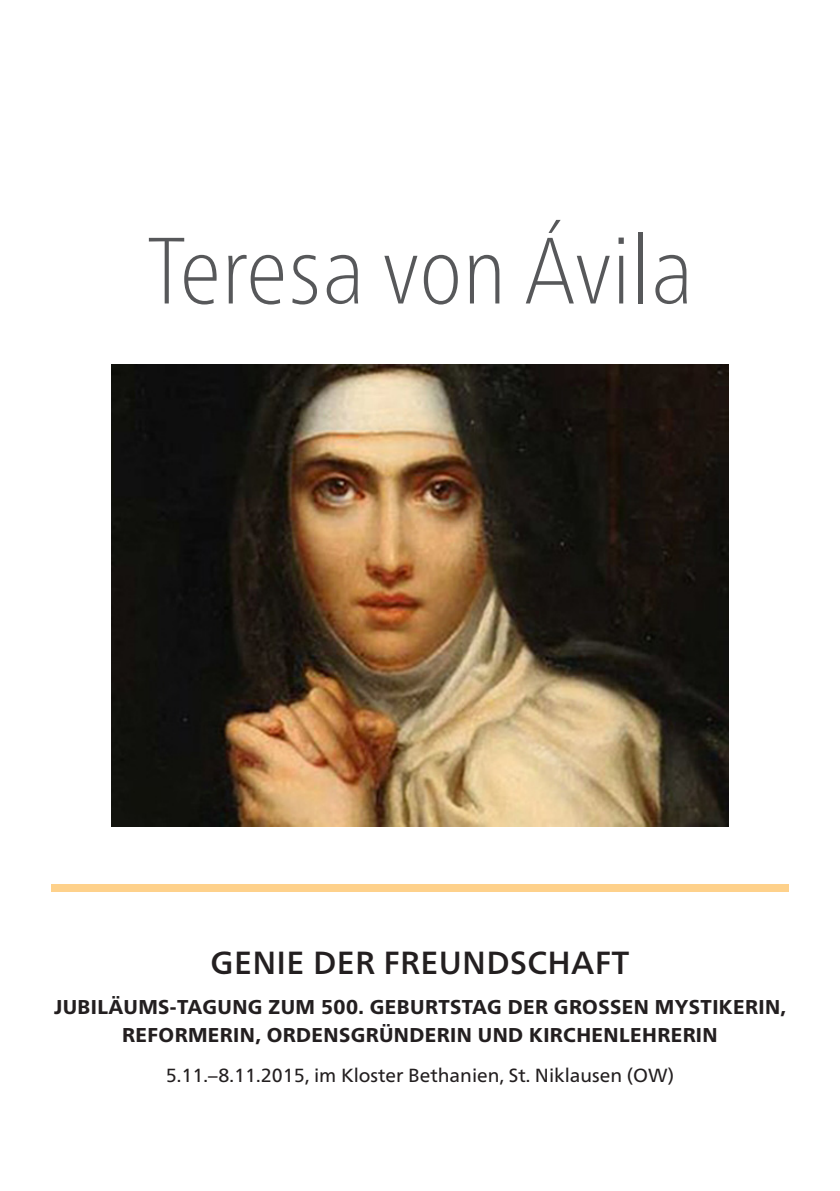
<style>
.page{position:relative;width:840px;height:1191px;background:#fff}
.page>*{position:absolute;margin:0;border:0;box-sizing:border-box;transform-origin:0 0}
.Editorial{font:100 condensed 94px "Frutiger Neue LT Pro";letter-spacing:.01em;color:#57585a}
.Titel{font:500 32px "Frutiger Neue LT Pro";letter-spacing:.01em;color:#231f20}
.Sub-Titel{font:800 20px "Frutiger Neue LT Pro";letter-spacing:.02em;color:#231f20}
.Lauftext-condensed{font:19px "Frutiger Neue LT Pro";color:#231f20}
</style>
<div class="page">
<div style="left:51px;top:884px;width:737px;height:7px;background:#fed18b"></div>
<img style="left:111px;top:364px;width:617px;height:463px">
<p class="Editorial" style="left:147px;top:215px;width:546px">Teresa von Ávila</p>
<p class="Titel" style="left:210px;top:943px;width:420px">GENIE DER FREUNDSCHAFT</p>
<p class="Sub-Titel" style="left:54px;top:995px;width:733px">JUBILÄUMS-TAGUNG ZUM 500. GEBURTSTAG DER GROSSEN MYSTIKERIN,</p>
<p class="Sub-Titel" style="left:122px;top:1023px;width:596px">REFORMERIN, ORDENSGRÜNDERIN UND KIRCHENLEHRERIN</p>
<p class="Lauftext-condensed" style="left:166px;top:1064px;width:509px">5.11.–8.11.2015, im Kloster Bethanien, St. Niklausen (OW)</p>
</div>
